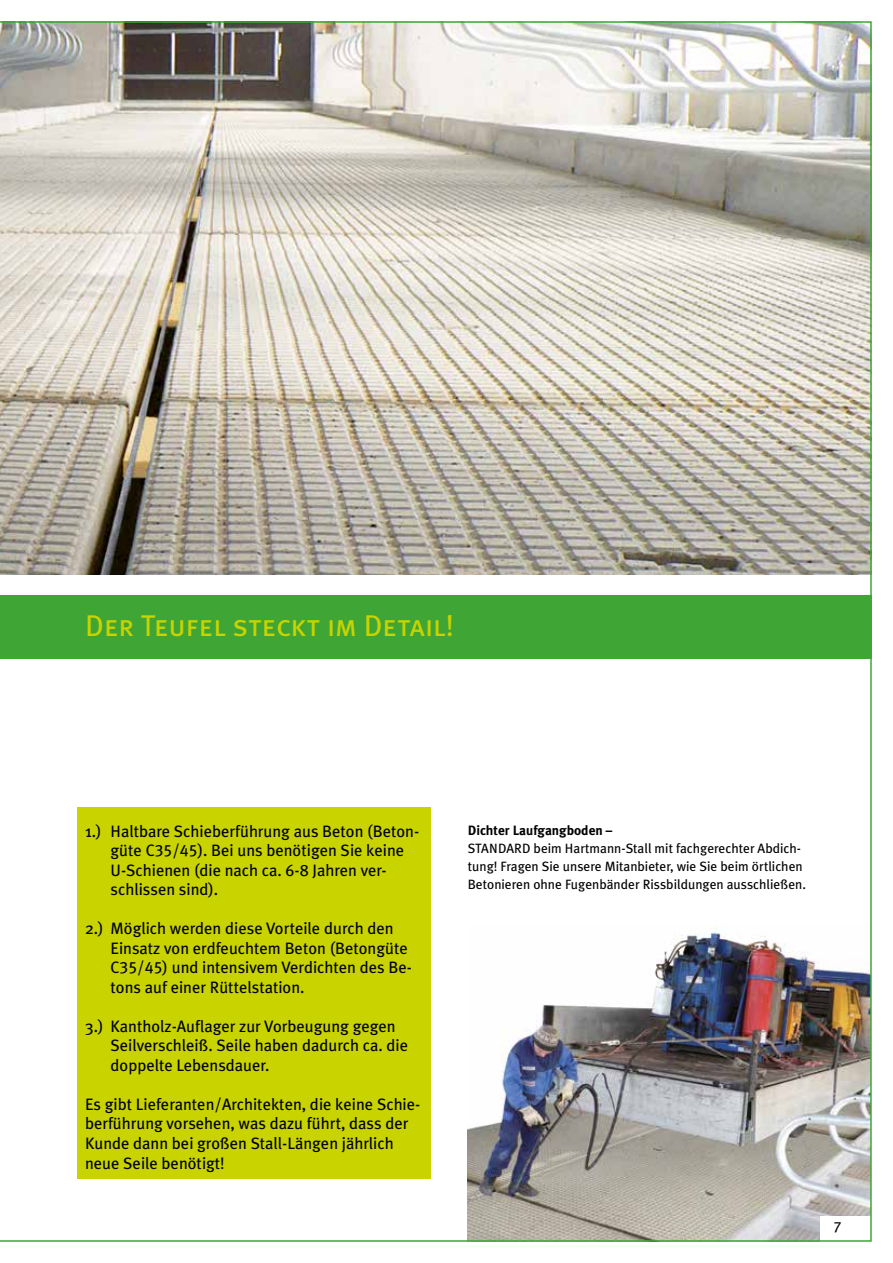
<style>
.page{position:relative;width:893px;height:1263px;background:#fff}
.page>*{position:absolute;margin:0;border:0;box-sizing:border-box;transform-origin:0 0}
.t1{font:30px "Meta Plus Book Caps";color:#c8d300}
.t2{font:16.5px/19.5px "Meta Plus";color:#000}
.t3{font:15px "Meta Plus Book Caps";color:#000}
.t4{font:13.5px/18px "Meta Plus";color:#000}
.t5{font:700 13.5px "Meta Plus";color:#000}
.s1{font-family:"Meta Plus Book Caps"}
</style>
<div class="page">
<img style="left:0;top:21px;width:872px;height:1221px">
<h1 class="t1" style="left:85px;top:608px;width:370px">Der Teufel steckt im Detail!</h1>
<p class="t2" style="left:111px;top:821px;width:310px;text-indent:-26px">1.) Haltbare Schieberführung aus Beton (Beton&shy;güte C<span class="s1">35/45</span>). Bei uns benötigen Sie keine U-Schienen (die nach ca. 6-8 Jahren ver&shy;schlissen sind).</p>
<p class="t2" style="left:111px;top:919px;width:303px;text-indent:-26px">2.) Möglich werden diese Vorteile durch den Einsatz von erdfeuchtem Beton (Betongüte C<span class="s1">35/45</span>) und intensivem Verdichten des Be&shy;tons auf einer Rüttelstation.</p>
<p class="t2" style="left:111px;top:1016px;width:299px;text-indent:-26px">3.) Kantholz-Auflager zur Vorbeugung gegen<br>Seilverschleiß. Seile haben dadurch ca. die doppelte Lebensdauer.</p>
<p class="t2" style="left:85px;top:1094px;width:337px">Es gibt Lieferanten/Architekten, die keine Schie&shy;berführung vorsehen, was dazu führt, dass der Kunde dann bei großen Stall-Längen jährlich neue Seile benötigt!</p>
<p class="t5" style="left:468px;top:822px;width:146px">Dichter Laufgangboden –</p>
<p class="t4" style="left:468px;top:839px;width:340px">STANDARD beim Hartmann-Stall mit fachgerechter Abdich&shy;tung! Fragen Sie unsere Mitanbieter, wie Sie beim örtlichen<br>Betonieren ohne Fugenbänder Rissbildungen ausschließen.</p>
<p class="t3" style="left:833px;top:1218px;width:10px">7</p>
</div>
